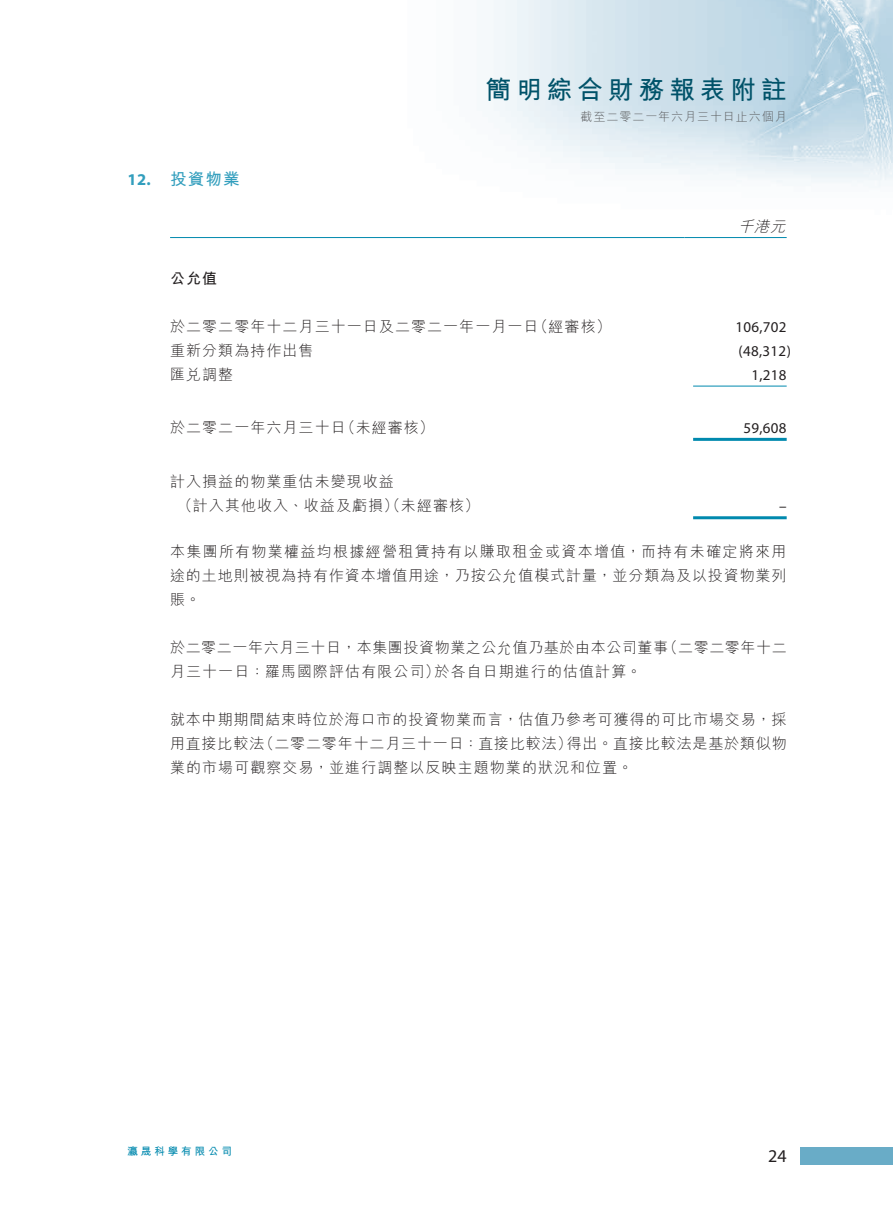
<style>
.page{position:relative;width:893px;height:1212px;background:#fff}
.page>*{position:absolute;margin:0;border:0;box-sizing:border-box;transform-origin:0 0}
.t1{font:700 25.5px "M Hei HK";letter-spacing:.2em;color:#005269}
.t2{font:18px "Myriad Pro";color:#231f20}
.t3{font:700 16.5px "M Hei HK";color:#329ebd}
.t4{font:700 16.5px "Myriad Pro";color:#329ebd}
.t5{font:300 15px/24px "M Hei HK";letter-spacing:.06em;color:#231f20;text-align:justify}
.t6{font:300 15px/24px "M Hei HK";letter-spacing:.04em;color:#231f20}
.t7{font:15px "Myriad Pro";letter-spacing:.02em;color:#231f20}
.t8{font:italic 300 15px "M Hei HK";color:#231f20}
.t9{font:700 15px "M Hei HK";color:#231f20}
.t10{font:300 12px "M Hei HK";letter-spacing:.08em;color:#57585a}
.t11{font:700 10.5px "M Hei HK";letter-spacing:.28em;color:#0089ae}
</style>
<div class="page">
<img style="left:170px;top:0;width:723px;height:239px">
<div style="left:800px;top:1148px;width:93px;height:17px;background:#69acc7"></div>
<hr style="left:170px;top:237px;width:515px;height:1px;background:#0089ae">
<hr style="left:685px;top:237px;width:102px;height:1px;background:#0089ae">
<hr style="left:693px;top:386px;width:94px;height:1px;background:#0089ae">
<hr style="left:693px;top:438px;width:94px;height:3px;background:#0089ae">
<hr style="left:693px;top:516px;width:94px;height:3px;background:#0089ae">
<p class="t4" style="left:128px;top:168px;width:25px">12.</p>
<p class="t3" style="left:170px;top:167px;width:71px">投資物業</p>
<p class="t9" style="left:170px;top:268px;width:49px">公允值</p>
<h1 class="t1" style="left:486px;top:71px;width:302px">簡明綜合財務報表附註</h1>
<p class="t10" style="left:581px;top:108px;width:208px">截至二零二一年六月三十日止六個月</p>
<p class="t8" style="left:738px;top:215px;width:54px">千港元</p>
<p class="t5" style="left:533px;top:314px;width:79px">（經審核(</p>
<p class="t5" style="left:170px;top:314px;width:370px">於二零二零年十二月三十一日及二零二一年一月一日</p>
<p class="t7" style="left:735px;top:318px;width:53px">106,702</p>
<p class="t5" style="left:170px;top:338px;width:145px">重新分類為持作出售</p>
<p class="t7" style="left:739px;top:342px;width:54px">)48,312(</p>
<p class="t5" style="left:170px;top:362px;width:65px">匯兌調整</p>
<p class="t7" style="left:751px;top:366px;width:37px">1,218</p>
<p class="t5" style="left:340px;top:414px;width:95px">（未經審核(</p>
<p class="t5" style="left:170px;top:414px;width:177px">於二零二一年六月三十日</p>
<p class="t7" style="left:743px;top:418px;width:45px">59,608</p>
<p class="t5" style="left:170px;top:469px;width:225px">計入損益的物業重估未變現收益</p>
<p class="t5" style="left:178px;top:493px;width:303px">（計入其他收入、收益及虧損）（未經審核(</p>
<p class="t5" style="left:170px;top:539px;width:618px">本集團所有物業權益均根據經營租賃持有以賺取租金或資本增值，而持有未確定將來用途的土地則被視為持有作資本增值用途，乃按公允值模式計量，並分類為及以投資物業列賬。</p>
<p class="t6" style="left:663px;top:635px;width:125px">（二零二零年十二</p>
<p class="t7" style="left:779px;top:497px;width:9px">–</p>
<p class="t6" style="left:435px;top:635px;width:235px;text-indent:-264px">於二零二一年六月三十日，本集團投資物業之公允值乃基於由本公司董事於各自日期進行的估值計算。</p>
<p class="t5" style="left:170px;top:659px;width:271px">月三十一日：羅馬國際評估有限公司）</p>
<p class="t5" style="left:170px;top:707px;width:618px;text-align:right">就本中期期間結束時位於海口市的投資物業而言，估值乃參考可獲得的可比市場交易，採得出。直接比較法是基於類似物</p>
<p class="t5" style="left:259px;top:731px;width:315px">（二零二零年十二月三十一日：直接比較法）</p>
<p class="t5" style="left:170px;top:731px;width:464px">用直接比較法<br>業的市場可觀察交易，並進行調整以反映主題物業的狀況和位置。</p>
<p class="t11" style="left:128px;top:1143px;width:106px">瀛晟科學有限公司</p>
<p class="t2" style="left:768px;top:1145px;width:20px">24</p>
</div>
